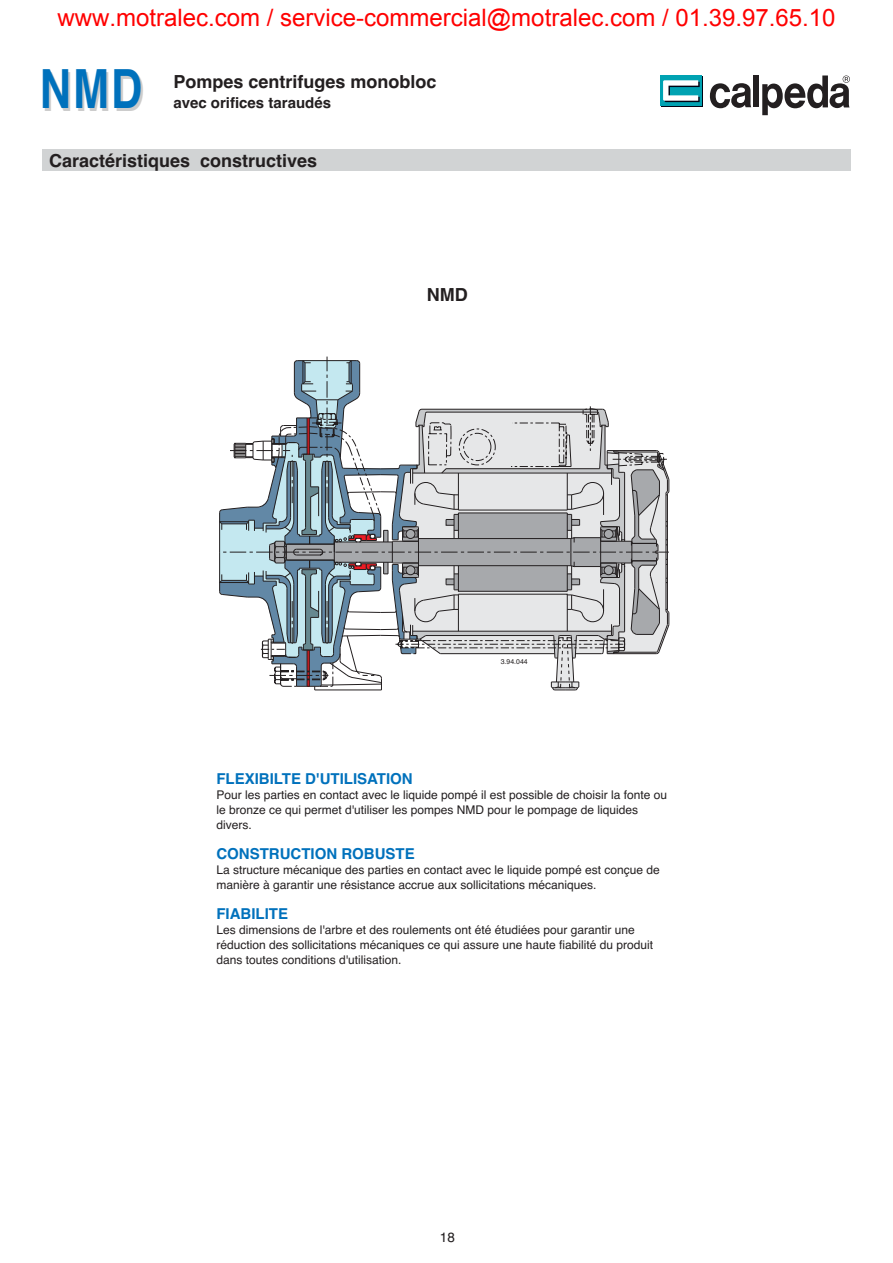
<style>
.page{position:relative;width:893px;height:1263px;background:#fff}
.page>*{position:absolute;margin:0;border:0;box-sizing:border-box;transform-origin:0 0}
.t1{font:700 54px "Helvetica";color:#0071bc;scale:.8 1}
.t2{font:24px "Arial";color:#f00}
.t3{font:700 18px "Helvetica";color:#231f20}
.t4{font:700 15px "Helvetica";color:#0071bc}
.t5{font:700 15px "Helvetica";color:#231f20}
.t6{font:13.5px "Helvetica";color:#231f20}
.t7{font:12px/15px "Helvetica";color:#231f20}
.t8{font:6.9px "Helvetica";color:#231f20}
</style>
<div class="page">
<div style="left:43px;top:149px;width:807px;height:21px;background:#d1d3d4"></div>
<div style="left:753px;top:75px;width:6px;height:32px;background:#231f20"></div>
<svg style="left:710px;top:83px;width:41px;height:25px"></svg>
<svg style="left:661px;top:77px;width:41px;height:30px"></svg>
<div style="left:660px;top:75px;width:41px;height:31px;background:#00a2b2"></div>
<svg style="left:663px;top:80px;width:36px;height:22px"></svg>
<svg style="left:762px;top:76px;width:87px;height:39px"></svg>
<svg style="left:219px;top:357px;width:450px;height:334px"></svg>
<h2 class="t2" style="left:57px;top:8px;width:779px">www.motralec.com / service-commercial@motralec.com / 01.39.97.65.10</h2>
<h1 class="t1" style="left:40px;top:69px;width:130px">NMD</h1>
<h3 class="t3" style="left:173px;top:76px;width:265px">Pompes centrifuges monobloc</h3>
<p class="t5" style="left:173px;top:97px;width:159px">avec orifices taraudés</p>
<h3 class="t3" style="left:49px;top:154px;width:269px">Caractéristiques constructives</h3>
<h3 class="t3" style="left:427px;top:288px;width:42px">NMD</h3>
<p class="t8" style="left:501px;top:659px;width:28px">3.94.044</p>
<p class="t4" style="left:216px;top:773px;width:198px">FLEXIBILTE D'UTILISATION</p>
<p class="t7" style="left:216px;top:789px;width:452px">Pour les parties en contact avec le liquide pompé il est possible de choisir la fonte ou le bronze ce qui permet d'utiliser les pompes NMD pour le pompage de liquides divers.</p>
<p class="t4" style="left:216px;top:848px;width:200px">CONSTRUCTION ROBUSTE</p>
<p class="t7" style="left:216px;top:864px;width:445px">La structure mécanique des parties en contact avec le liquide pompé est conçue de manière à garantir une résistance accrue aux sollicitations mécaniques.</p>
<p class="t4" style="left:216px;top:908px;width:73px">FIABILITE</p>
<p class="t7" style="left:216px;top:924px;width:438px">Les dimensions de l'arbre et des roulements ont été étudiées pour garantir une réduction des sollicitations mécaniques ce qui assure une haute fiabilité du produit dans toutes conditions d'utilisation.</p>
<p class="t6" style="left:440px;top:1232px;width:17px">18</p>
</div>
